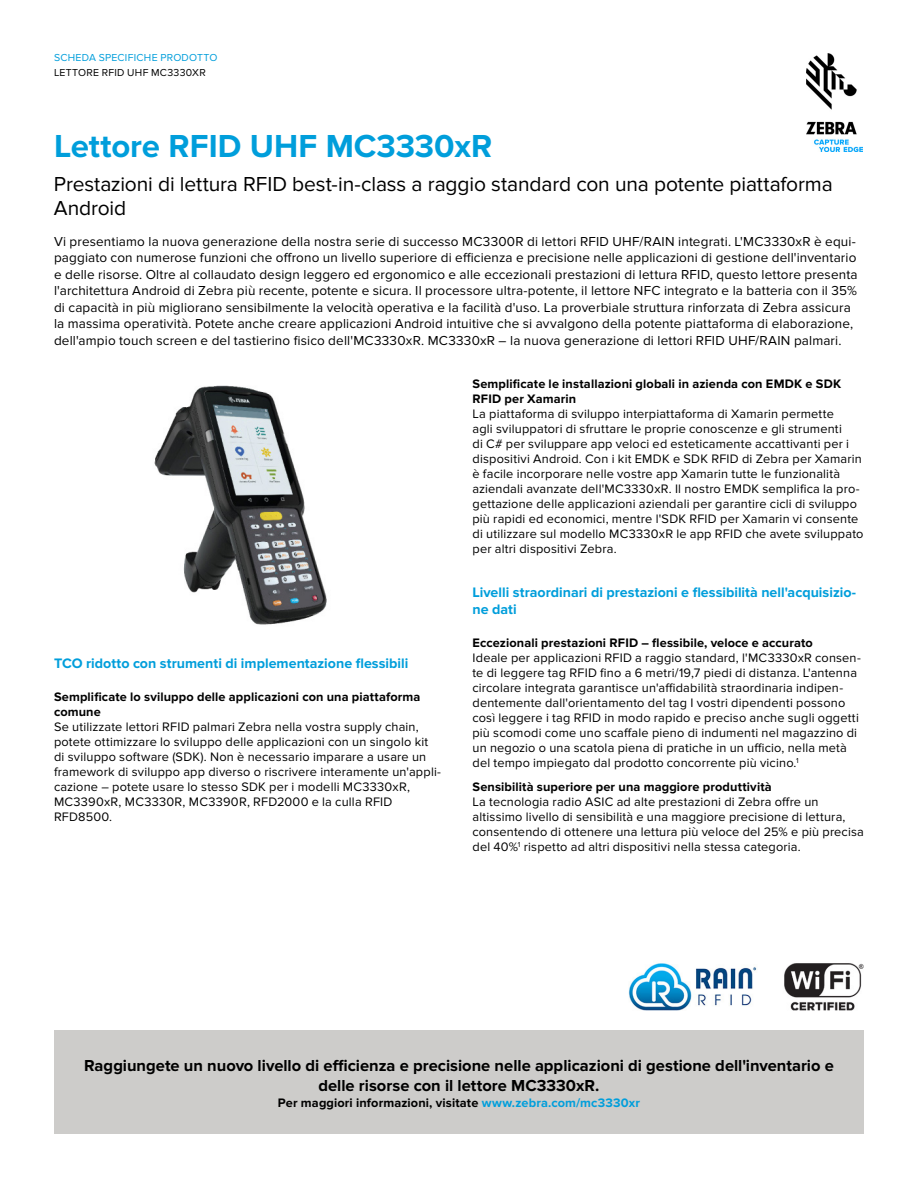
<style>
.page{position:relative;width:918px;height:1188px;background:#fff}
.page>*{position:absolute;margin:0;border:0;box-sizing:border-box;transform-origin:0 0}
.t1{font:700 33px "Proxima Nova";color:#009edb}
.t2{font:21px/24px "Proxima Nova";letter-spacing:-.005em;color:#000}
.t3{font:700 16.5px/20.2px "Proxima Nova";color:#000;text-align:center}
.t4{font:700 14.25px/17.2px "Proxima Nova";color:#009edb}
.t5{font:13.5px/16.5px "Proxima Nova";letter-spacing:.01em;color:#000}
.t6{font:12.75px/15px "Proxima Nova";letter-spacing:.015em;color:#000}
.t7{font:700 12.75px/15px "Proxima Nova";letter-spacing:.01em;color:#000}
.t8{font:10.5px "Proxima Nova";letter-spacing:.025em;color:#009edb}
.t9{font:10.5px "Proxima Nova";letter-spacing:.025em;color:#000}
.s1{color:#009edb}
</style>
<div class="page">
<img style="left:806px;top:54px;width:56px;height:97px">
<div style="left:54px;top:1031px;width:810px;height:103px;background:#cdccca"></div>
<img style="left:628px;top:963px;width:236px;height:48px">
<img style="left:154px;top:385px;width:173px;height:240px">
<p class="t8" style="left:54px;top:52px;width:165px">SCHEDA SPECIFICHE PRODOTTO</p>
<p class="t9" style="left:54px;top:66px;width:153px">LETTORE RFID UHF MC3330XR</p>
<h1 class="t1" style="left:54px;top:127px;width:440px">Lettore RFID UHF MC3330xR</h1>
<h2 class="t2" style="left:54px;top:173px;width:780px">Prestazioni di lettura RFID best-in-class a raggio standard con una potente piattaforma<br>Android</h2>
<p class="t5" style="left:54px;top:233px;width:805px">Vi presentiamo la nuova generazione della nostra serie di successo MC3300R di lettori RFID UHF/RAIN integrati. L'MC3330xR è equi&shy;paggiato con numerose funzioni che offrono un livello superiore di efficienza e precisione nelle applicazioni di gestione dell'inventario e delle risorse. Oltre al collaudato design leggero ed ergonomico e alle eccezionali prestazioni di lettura RFID, questo lettore presenta l'architettura Android di Zebra più recente, potente e sicura. Il processore ultra-potente, il lettore NFC integrato e la batteria con il 35% di capacità in più migliorano sensibilmente la velocità operativa e la facilità d'uso. La proverbiale struttura rinforzata di Zebra assicura la massima operatività. Potete anche creare applicazioni Android intuitive che si avvalgono della potente piattaforma di elaborazione, dell'ampio touch screen e del tastierino fisico dell'MC3330xR. MC3330xR – la nuova generazione di lettori RFID UHF/RAIN palmari.</p>
<p class="t4" style="left:54px;top:655px;width:356px">TCO ridotto con strumenti di implementazione flessibili</p>
<p class="t7" style="left:54px;top:689px;width:368px">Semplificate lo sviluppo delle applicazioni con una piattaforma comune</p>
<p class="t6" style="left:54px;top:719px;width:389px">Se utilizzate lettori RFID palmari Zebra nella vostra supply chain, potete ottimizzare lo sviluppo delle applicazioni con un singolo kit di sviluppo software (SDK). Non è necessario imparare a usare un framework di sviluppo app diverso o riscrivere interamente un'appli&shy;cazione – potete usare lo stesso SDK per i modelli MC3330xR, MC3390xR, MC3330R, MC3390R, RFD2000 e la culla RFID RFD8500.</p>
<p class="t7" style="left:472px;top:377px;width:370px">Semplificate le installazioni globali in azienda con EMDK e SDK<br>RFID per Xamarin</p>
<p class="t6" style="left:472px;top:407px;width:392px">La piattaforma di sviluppo interpiattaforma di Xamarin permette<br>agli sviluppatori di sfruttare le proprie conoscenze e gli strumenti<br>di C# per sviluppare app veloci ed esteticamente accattivanti per i dispositivi Android. Con i kit EMDK e SDK RFID di Zebra per Xamarin è facile incorporare nelle vostre app Xamarin tutte le funzionalità aziendali avanzate dell'MC3330xR. Il nostro EMDK semplifica la pro&shy;gettazione delle applicazioni aziendali per garantire cicli di sviluppo più rapidi ed economici, mentre l'SDK RFID per Xamarin vi consente di utilizzare sul modello MC3330xR le app RFID che avete sviluppato per altri dispositivi Zebra.</p>
<p class="t4" style="left:472px;top:584px;width:385px">Livelli straordinari di prestazioni e flessibilità nell'acquisizio&shy;ne dati</p>
<p class="t7" style="left:472px;top:636px;width:342px">Eccezionali prestazioni RFID – flessibile, veloce e accurato</p>
<p class="t6" style="left:472px;top:651px;width:390px">Ideale per applicazioni RFID a raggio standard, l'MC3330xR consen&shy;te di leggere tag RFID fino a 6 metri/19,7 piedi di distanza. L'antenna circolare integrata garantisce un'affidabilità straordinaria indipen&shy;dentemente dall'orientamento del tag I vostri dipendenti possono così leggere i tag RFID in modo rapido e preciso anche sugli oggetti più scomodi come uno scaffale pieno di indumenti nel magazzino di un negozio o una scatola piena di pratiche in un ufficio, nella metà del tempo impiegato dal prodotto concorrente più vicino.<sup>1</sup></p>
<p class="t7" style="left:473px;top:780px;width:301px">Sensibilità superiore per una maggiore produttività</p>
<p class="t6" style="left:473px;top:795px;width:393px">La tecnologia radio ASIC ad alte prestazioni di Zebra offre un altissimo livello di sensibilità e una maggiore precisione di lettura, consentendo di ottenere una lettura più veloce del 25% e più precisa del 40%<sup>1</sup> rispetto ad altri dispositivi nella stessa categoria.</p>
<p class="t3" style="left:84px;top:1056px;width:751px">Raggiungete un nuovo livello di efficienza e precisione nelle applicazioni di gestione dell'inventario e delle risorse con il lettore MC3330xR.</p>
<p class="t7" style="left:278px;top:1095px;width:364px">Per maggiori informazioni, visitate <span class="s1">www.zebra.com/mc3330xr</span></p>
</div>
